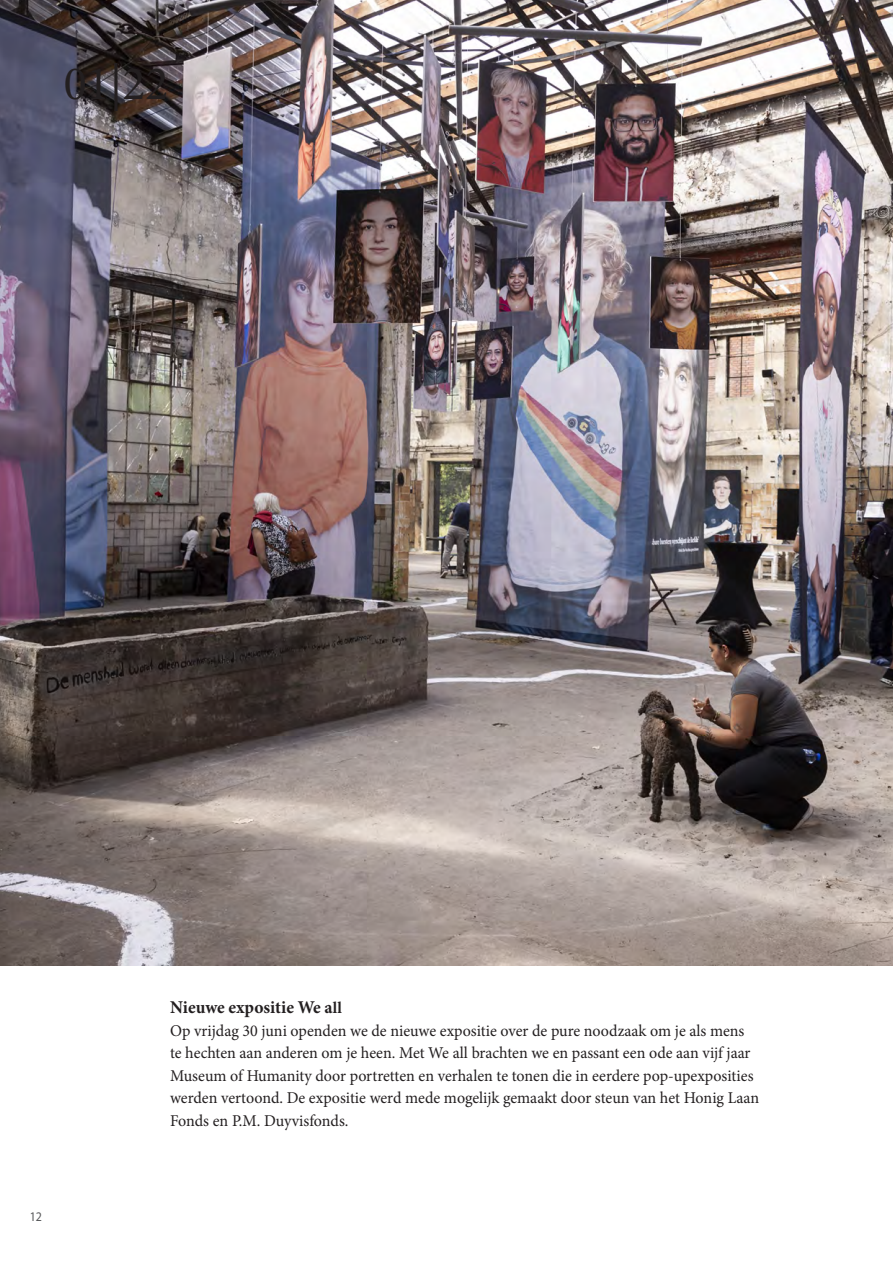
<style>
.page{position:relative;width:893px;height:1263px;background:#fff}
.page>*{position:absolute;margin:0;border:0;box-sizing:border-box;transform-origin:0 0}
.t1{font:48px "Minion Pro";color:#231f20}
.tekst_boek_groot{font:700 18px "Minion Pro";color:#231f20}
.tekst_boek_groot-2{font:16.5px/22.5px "Minion Pro";color:#231f20}
.t2{font:13.2px "Myriad Pro";color:#57585a;scale:.91 1}
.s1{font-size:16.5px}
</style>
<div class="page">
<img style="left:0;top:0;width:893px;height:965px">
<p class="t1" style="left:64px;top:51px;width:106px">01|22</p>
<p class="t2" style="left:30px;top:1208px;width:15px">12</p>
<p class="tekst_boek_groot" style="left:170px;top:995px;width:173px">Nieuwe expositie We a<span class="s1">ll</span></p>
<p class="tekst_boek_groot-2" style="left:170px;top:1019px;width:591px">Op vrijdag 30 juni openden we de nieuwe expositie over de pure noodzaak om je als mens te hechten aan anderen om je heen. Met We all brachten we en passant een ode aan vijf jaar Museum of Humanity door portretten en verhalen te tonen die in eerdere pop-upexposities werden vertoond. De expositie werd mede mogelijk gemaakt door steun van het Honig Laan Fonds en P.M. Duyvisfonds.</p>
</div>
